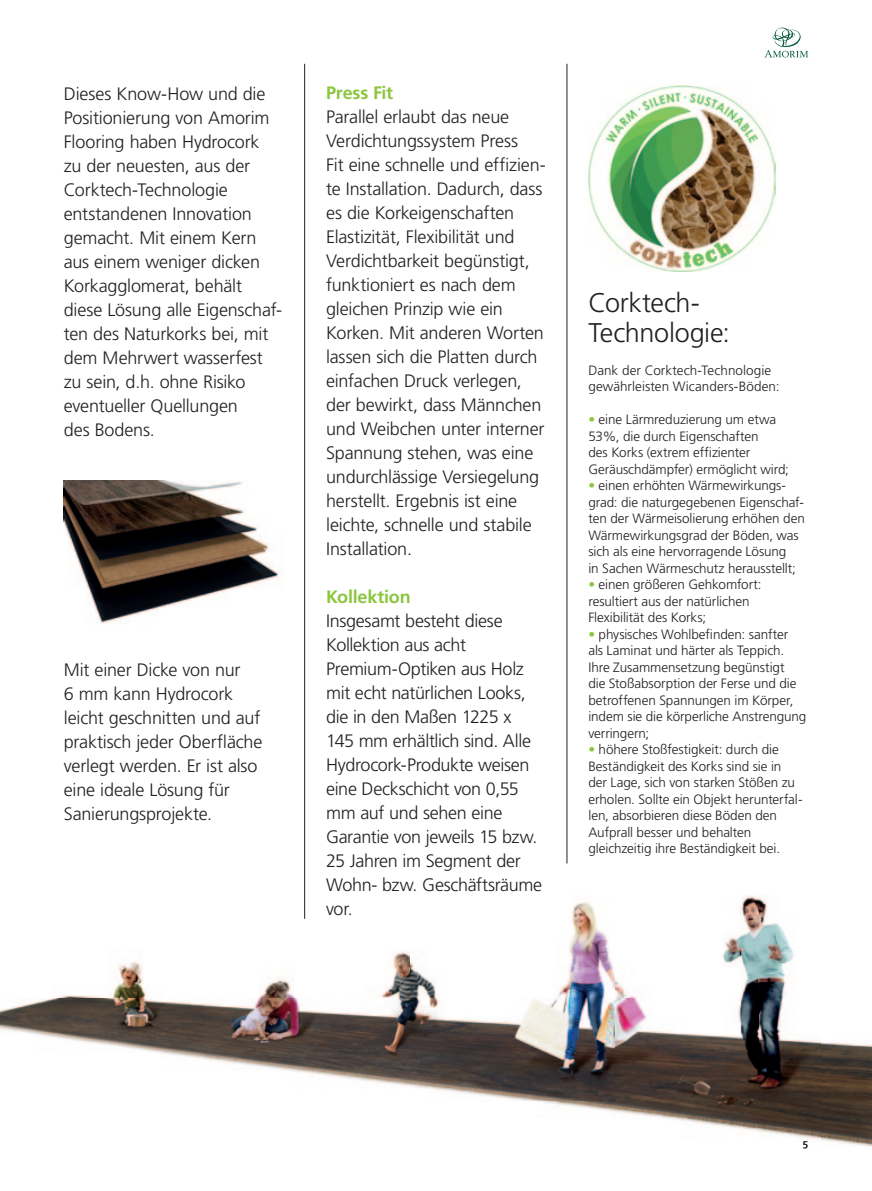
<style>
.page{position:relative;width:872px;height:1191px;background:#fff}
.page>*{position:absolute;margin:0;border:0;box-sizing:border-box;transform-origin:0 0}
.t1{font:300 27px/30px "Frutiger LT Std";letter-spacing:-.01em;color:#231f20}
.t2{font:300 18px/24px "Frutiger LT Std";letter-spacing:-.01em;color:#231f20}
.t3{font:700 18px "Frutiger LT Std";letter-spacing:-.01em;color:#8bc63e}
.t4{font:300 13.5px/16.5px "Frutiger LT Std";letter-spacing:-.005em;color:#231f20}
.s1{color:#8bc63e}
</style>
<div class="page">
<svg style="left:765px;top:28px;width:43px;height:29px"></svg>
<img style="left:64px;top:481px;width:217px;height:143px">
<img style="left:588px;top:85px;width:187px;height:187px">
<img style="left:0;top:895px;width:872px;height:254px">
<svg style="left:803px;top:1141px;width:4px;height:7px"></svg>
<hr style="left:566px;top:64px;width:1px;height:799px;background:#231f20">
<hr style="left:304px;top:64px;width:1px;height:854px;background:#231f20">
<p class="t2" style="left:64px;top:82px;width:220px">Dieses Know-How und die<br>Positionierung von Amorim<br>Flooring haben Hydrocork<br>zu der neuesten, aus der<br>Corktech-Technologie entstandenen Innovation gemacht. Mit einem Kern aus einem weniger dicken<br>Korkagglomerat, behält diese Lösung alle Eigenschaf&shy;ten des Naturkorks bei, mit dem Mehrwert wasserfest zu sein, d.h. ohne Risiko eventueller Quellungen<br>des Bodens.</p>
<p class="t2" style="left:64px;top:658px;width:200px">Mit einer Dicke von nur<br>6 mm kann Hydrocork leicht geschnitten und auf praktisch jeder Oberfläche verlegt werden. Er ist also eine ideale Lösung für<br>Sanierungsprojekte.</p>
<p class="t3" style="left:326px;top:82px;width:69px">Press Fit</p>
<p class="t2" style="left:326px;top:105px;width:221px">Parallel erlaubt das neue<br>Verdichtungssystem Press<br>Fit eine schnelle und effizien&shy;te Installation. Dadurch, dass es die Korkeigenschaften<br>Elastizität, Flexibilität und<br>Verdichtbarkeit begünstigt, funktioniert es nach dem gleichen Prinzip wie ein<br>Korken. Mit anderen Worten lassen sich die Platten durch einfachen Druck verlegen, der bewirkt, dass Männchen und Weibchen unter interner<br>Spannung stehen, was eine undurchlässige Versiegelung herstellt. Ergebnis ist eine leichte, schnelle und stabile<br>Installation.</p>
<p class="t3" style="left:326px;top:586px;width:86px">Kollektion</p>
<p class="t2" style="left:326px;top:608px;width:217px">Insgesamt besteht diese<br>Kollektion aus acht<br>Premium-Optiken aus Holz mit echt natürlichen Looks, die in den Maßen 1225 x<br>145 mm erhältlich sind. Alle<br>Hydrocork-Produkte weisen eine Deckschicht von 0,55 mm auf und sehen eine<br>Garantie von jeweils 15 bzw.<br>25 Jahren im Segment der<br>Wohn- bzw. Geschäftsräume vor.</p>
<h1 class="t1" style="left:588px;top:288px;width:143px">Corktech-<br>Technologie:</h1>
<p class="t4" style="left:588px;top:362px;width:192px">Dank der Corktech-Technologie gewährleisten Wicanders-Böden:</p>
<p class="t4" style="left:588px;top:411px;width:202px"><span class="s1">•</span> eine Lärmreduzierung um etwa<br>53%, die durch Eigenschaften<br>des Korks (extrem effizienter<br>Geräuschdämpfer) ermöglicht wird;</p>
<p class="t4" style="left:588px;top:477px;width:218px"><span class="s1">•</span> einen erhöhten Wärmewirkungs&shy;grad: die naturgegebenen Eigenschaf&shy;ten der Wärmeisolierung erhöhen den Wärmewirkungsgrad der Böden, was sich als eine hervorragende Lösung<br>in Sachen Wärmeschutz herausstellt;</p>
<p class="t4" style="left:588px;top:576px;width:175px"><span class="s1">•</span> einen größeren Gehkomfort: resultiert aus der natürlichen<br>Flexibilität des Korks;</p>
<p class="t4" style="left:588px;top:626px;width:219px"><span class="s1">•</span> physisches Wohlbefinden: sanfter<br>als Laminat und härter als Teppich.<br>Ihre Zusammensetzung begünstigt<br>die Stoßabsorption der Ferse und die betroffenen Spannungen im Körper, indem sie die körperliche Anstrengung verringern;</p>
<p class="t4" style="left:588px;top:741px;width:216px"><span class="s1">•</span> höhere Stoßfestigkeit: durch die Beständigkeit des Korks sind sie in der Lage, sich von starken Stößen zu erholen. Sollte ein Objekt herunterfal&shy;len, absorbieren diese Böden den Aufprall besser und behalten gleichzeitig ihre Beständigkeit bei.</p>
</div>
